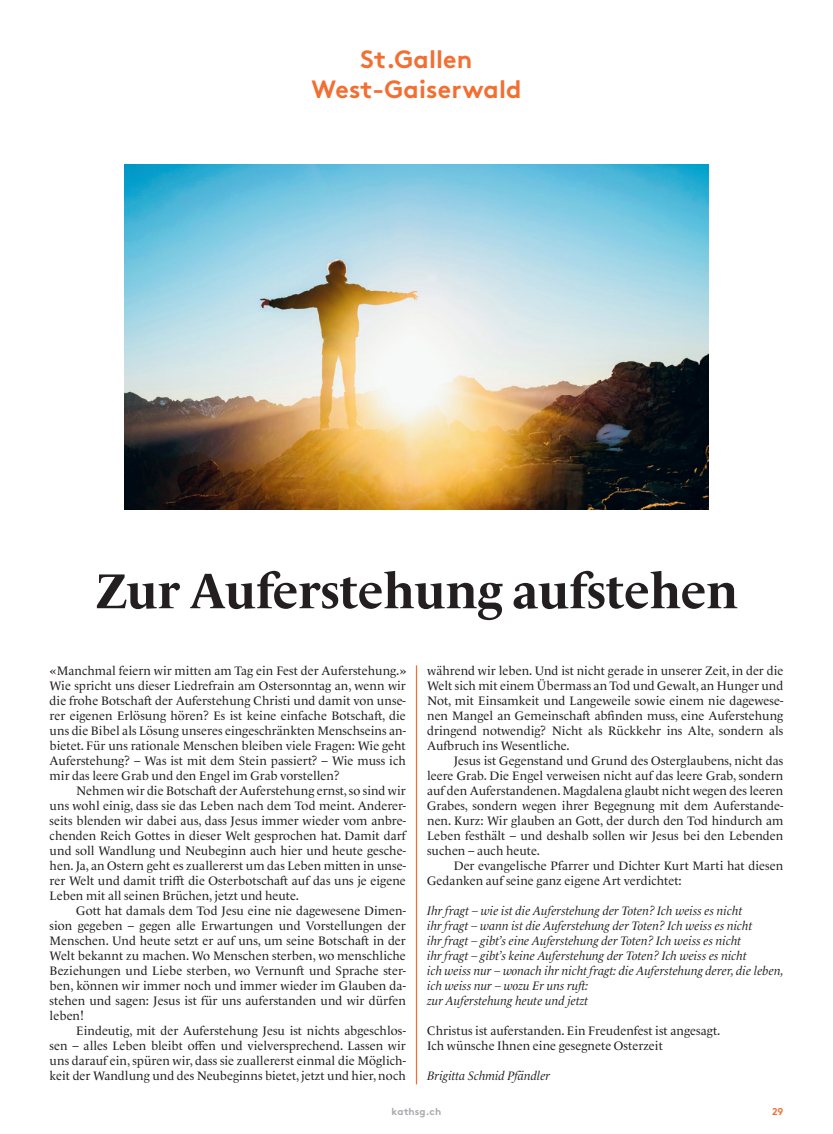
<style>
.page{position:relative;width:833px;height:1134px;background:#fff}
.page>*{position:absolute;margin:0;border:0;box-sizing:border-box;transform-origin:0 0}
.t1{font:700 50px "Le Monde Livre Pro";letter-spacing:-.005em;color:#231f20}
.t2{font:700 25px/30px "Brown Pro";letter-spacing:.005em;color:#f36e31;text-align:center}
.t3{font:12.5px/15px "Le Monde Livre Pro";letter-spacing:.005em;color:#231f20;text-align:justify}
.t4{font:italic 12.5px/15px "Le Monde Livre Pro";letter-spacing:.005em;color:#231f20}
.t5{font:700 10px "Brown Pro";letter-spacing:.01em;color:#a8a9ad}
.t6{font:700 10px "Brown Pro";color:#f36e31}
</style>
<div class="page">
<hr style="left:416px;top:665px;width:1px;height:419px;background:#f36e31">
<img style="left:124px;top:165px;width:585px;height:345px">
<h2 class="t2" style="left:311px;top:42px;width:212px">St.Gallen<br>West-Gaiserwald</h2>
<h1 class="t1" style="left:95px;top:552px;width:644px">Zur Auferstehung aufstehen</h1>
<p class="t3" style="left:50px;top:662px;width:358px">«Manchmal feiern wir mitten am Tag ein Fest der Auferstehung.» Wie spricht uns dieser Liedrefrain am Ostersonntag an, wenn wir die frohe Botschaft der Auferstehung Christi und damit von unse&shy;rer eigenen Erlösung hören? Es ist keine einfache Botschaft, die uns die Bibel als Lösung unseres eingeschränkten Menschseins an&shy;bietet. Für uns rationale Menschen bleiben viele Fragen: Wie geht Auferstehung? – Was ist mit dem Stein passiert? – Wie muss ich mir das leere Grab und den Engel im Grab vorstellen?</p>
<p class="t3" style="left:50px;top:782px;width:358px;text-indent:27px">Nehmen wir die Botschaft der Auferstehung ernst, so sind wir uns wohl einig, dass sie das Leben nach dem Tod meint. Anderer&shy;seits blenden wir dabei aus, dass Jesus immer wieder vom anbre&shy;chenden Reich Gottes in dieser Welt gesprochen hat. Damit darf und soll Wandlung und Neubeginn auch hier und heute gesche&shy;hen. Ja, an Ostern geht es zuallererst um das Leben mitten in unse&shy;rer Welt und damit trifft die Osterbotschaft auf das uns je eigene Leben mit all seinen Brüchen, jetzt und heute.</p>
<p class="t3" style="left:50px;top:902px;width:358px;text-indent:27px">Gott hat damals dem Tod Jesu eine nie dagewesene Dimen&shy;sion gegeben – gegen alle Erwartungen und Vorstellungen der Menschen. Und heute setzt er auf uns, um seine Botschaft in der Welt bekannt zu machen. Wo Menschen sterben, wo menschliche Beziehungen und Liebe sterben, wo Vernunft und Sprache ster&shy;ben, können wir immer noch und immer wieder im Glauben da&shy;stehen und sagen: Jesus ist für uns auferstanden und wir dürfen leben!</p>
<p class="t3" style="left:50px;top:1022px;width:358px;text-indent:27px">Eindeutig, mit der Auferstehung Jesu ist nichts abgeschlos&shy;sen – alles Leben bleibt offen und vielversprechend. Lassen wir uns darauf ein, spüren wir, dass sie zuallererst einmal die Möglich&shy;keit der Wandlung und des Neubeginns bietet, jetzt und hier, noch</p>
<p class="t3" style="left:427px;top:662px;width:358px">während wir leben. Und ist nicht gerade in unserer Zeit, in der die Welt sich mit einem Übermass an Tod und Gewalt, an Hunger und Not, mit Einsamkeit und Langeweile sowie einem nie dagewese&shy;nen Mangel an Gemeinschaft abfinden muss, eine Auferstehung dringend notwendig? Nicht als Rückkehr ins Alte, sondern als Aufbruch ins Wesentliche.</p>
<p class="t3" style="left:427px;top:752px;width:358px;text-indent:27px">Jesus ist Gegenstand und Grund des Osterglaubens, nicht das leere Grab. Die Engel verweisen nicht auf das leere Grab, sondern auf den Auferstandenen. Magdalena glaubt nicht wegen des leeren Grabes, sondern wegen ihrer Begegnung mit dem Auferstande&shy;nen. Kurz: Wir glauben an Gott, der durch den Tod hindurch am Leben festhält – und deshalb sollen wir Jesus bei den Lebenden suchen – auch heute.</p>
<p class="t3" style="left:427px;top:857px;width:358px;text-indent:27px">Der evangelische Pfarrer und Dichter Kurt Marti hat diesen<br>Gedanken auf seine ganz eigene Art verdichtet:</p>
<p class="t4" style="left:427px;top:902px;width:358px">Ihr fragt – wie ist die Auferstehung der Toten? Ich weiss es nicht<br>ihr fragt – wann ist die Auferstehung der Toten? Ich weiss es nicht<br>ihr fragt – gibt’s eine Auferstehung der Toten? Ich weiss es nicht<br>ihr fragt – gibt’s keine Auferstehung der Toten? Ich weiss es nicht<br>ich weiss nur – wonach ihr nicht fragt: die Auferstehung derer, die leben, ich weiss nur – wozu Er uns ruft:<br>zur Auferstehung heute und jetzt</p>
<p class="t3" style="left:427px;top:1022px;width:294px">Christus ist auferstanden. Ein Freudenfest ist angesagt.<br>Ich wünsche Ihnen eine gesegnete Osterzeit</p>
<p class="t4" style="left:427px;top:1067px;width:125px">Brigitta Schmid Pfändler</p>
<p class="t5" style="left:391px;top:1103px;width:51px">kathsg.ch</p>
<p class="t6" style="left:772px;top:1103px;width:13px">29</p>
</div>
